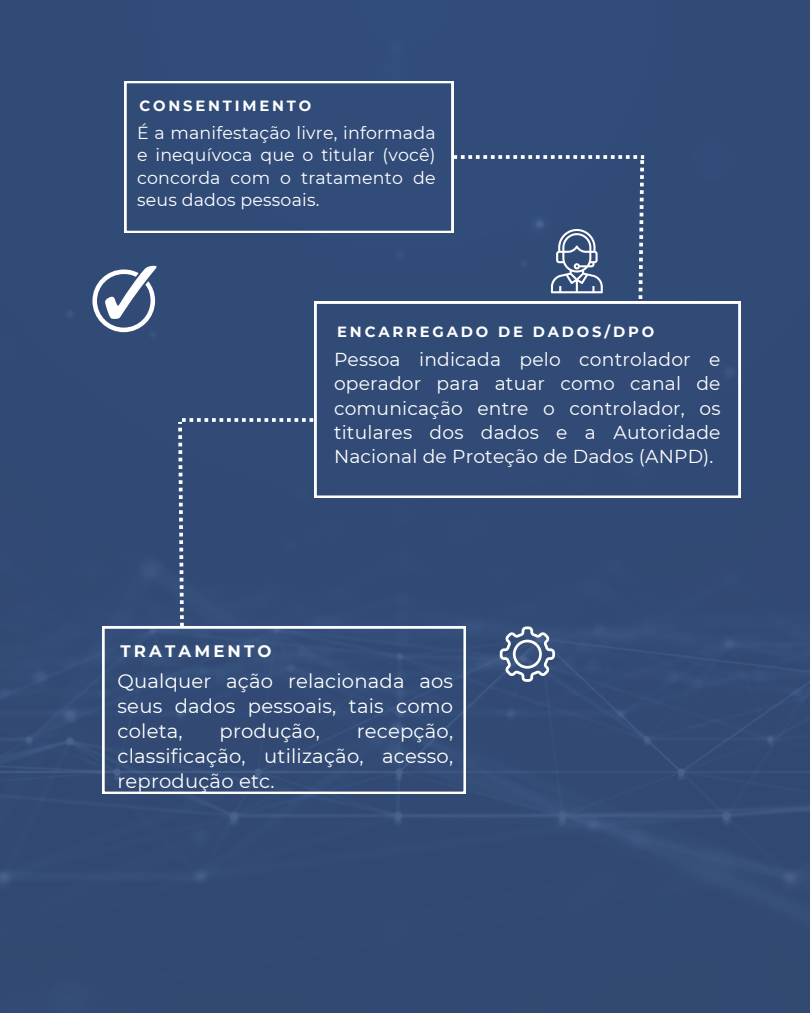
<style>
.page{position:relative;width:810px;height:1013px;background:#fff}
.page>*{position:absolute;margin:0;border:0;box-sizing:border-box;transform-origin:0 0}
.t1{font:19.6px/25.1px "Montserrat";letter-spacing:.01em;color:#fff;text-align:justify}
.t2{font:18.7px/24.2px "Montserrat";letter-spacing:.01em;color:#fff;text-align:justify}
.t3{font:17.4px/22.2px "Montserrat";letter-spacing:.01em;color:#fff;text-align:justify}
.t4{font:700 16.6px "Montserrat";letter-spacing:.19em;color:#fff}
.t5{font:700 14.8px "Montserrat";letter-spacing:.19em;color:#fff}
</style>
<div class="page">
<div style="left:0;top:0;width:810px;height:1012px;background:#314a75"></div>
<div style="left:125px;top:81px;width:328px;height:152px;background:#314c78"></div>
<svg style="left:102px;top:626px;width:363px;height:167px;background:#39527b"></svg>
<div style="left:315px;top:302px;width:425px;height:195px;background:#314a76"></div>
<div style="left:178px;top:418px;width:135px;height:208px;background:#314a75"></div>
<svg style="left:92px;top:266px;width:65px;height:66px"></svg>
<svg style="left:453px;top:155px;width:191px;height:144px;background:#3d557f"></svg>
<svg style="left:500px;top:626px;width:55px;height:55px"></svg>
<p class="t5" style="left:140px;top:97px;width:173px">CONSENTIMENTO</p>
<p class="t3" style="left:137px;top:122px;width:300px">É a manifestação livre, informada e inequívoca que o titular (você) concorda com o tratamento de seus dados pessoais.</p>
<p class="t5" style="left:337px;top:322px;width:318px">ENCARREGADO DE DADOS/DPO</p>
<p class="t2" style="left:334px;top:347px;width:388px">Pessoa indicada pelo controlador e operador para atuar como canal de comunicação entre o controlador, os titulares dos dados e a Autoridade Nacional de Proteção de Dados (ANPD).</p>
<p class="t4" style="left:120px;top:640px;width:153px">TRATAMENTO</p>
<p class="t1" style="left:118px;top:668px;width:337px">Qualquer ação relacionada aos seus dados pessoais, tais como coleta,</p>
<p class="t1" style="left:220px;top:718px;width:102px">produção,</p>
<p class="t1" style="left:118px;top:718px;width:337px;text-indent:239px">recepção, classificação, utilização, acesso, reprodução etc.</p>
</div>
